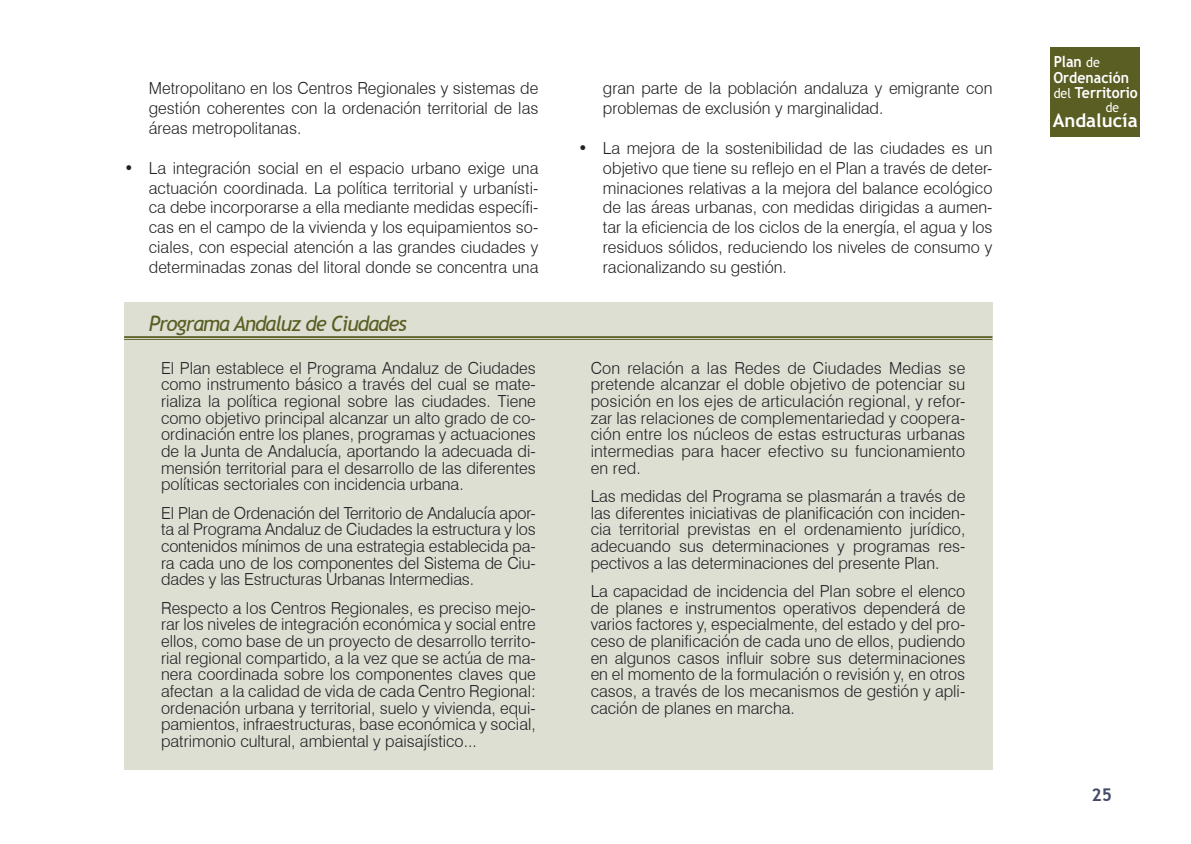
<style>
.page{position:relative;width:1191px;height:844px;background:#fff}
.page>*{position:absolute;margin:0;border:0;box-sizing:border-box;transform-origin:0 0}
.t1{font:italic 21px "Trebuchet MS";letter-spacing:-.05em;color:#5a5e23}
.t2{font:700 18.55px "Trebuchet MS";color:#fff}
.t3{font:700 17.5px "Trebuchet MS";color:#444b68}
.t4{font:300 16.62px/16.6px "Swiss 721 BT";color:#202124;text-align:justify}
.t5{font:700 15.22px/15.4px "Trebuchet MS";color:#fff;scale:.92 1}
.t6{font:13.12px "Trebuchet MS";color:#fff;scale:.92 1}
.s1{font-weight:400;font-size:13.65px}
</style>
<div class="page">
<div style="left:1050px;top:47px;width:89px;height:89px;background:#5a5e23"></div>
<div style="left:124px;top:302px;width:868px;height:467px;background:#dedfd3"></div>
<hr style="left:124px;top:336px;width:868px;height:2px;background:#5a5e23">
<hr style="left:124px;top:339px;width:868px;height:1px;background:#5a5e23">
<p class="t4" style="left:149px;top:78px;width:391px;line-height:19.8px">Metropolitano en los Centros Regionales y sistemas de gestión coherentes con la ordenación territorial de las áreas metropolitanas.</p>
<p class="t4" style="left:149px;top:158px;width:391px;line-height:19.8px;text-indent:-25px">• La integración social en el espacio urbano exige una actuación coordinada. La política territorial y urbanísti&shy;ca debe incorporarse a ella mediante medidas específi&shy;cas en el campo de la vivienda y los equipamientos so&shy;ciales, con especial atención a las grandes ciudades y determinadas zonas del litoral donde se concentra una</p>
<p class="t1" style="left:149px;top:311px;width:260px">Programa Andaluz de Ciudades</p>
<p class="t4" style="left:161px;top:359px;width:376px">El Plan establece el Programa Andaluz de Ciudades como instrumento básico a través del cual se mate&shy;rializa la política regional sobre las ciudades. Tiene como objetivo principal alcanzar un alto grado de co&shy;ordinación entre los planes, programas y actuaciones de la Junta de Andalucía, aportando la adecuada di&shy;mensión territorial para el desarrollo de las diferentes políticas sectoriales con incidencia urbana.</p>
<p class="t4" style="left:161px;top:504px;width:376px">El Plan de Ordenación del Territorio de Andalucía apor&shy;ta al Programa Andaluz de Ciudades la estructura y los contenidos mínimos de una estrategia establecida pa&shy;ra cada uno de los componentes del Sistema de Ciu&shy;dades y las Estructuras Urbanas Intermedias.</p>
<p class="t4" style="left:161px;top:599px;width:376px">Respecto a los Centros Regionales, es preciso mejo&shy;rar los niveles de integración económica y social entre ellos, como base de un proyecto de desarrollo territo&shy;rial regional compartido, a la vez que se actúa de ma&shy;nera coordinada sobre los componentes claves que afectan a la calidad de vida de cada Centro Regional: ordenación urbana y territorial, suelo y vivienda, equi&shy;pamientos, infraestructuras, base económica y social, patrimonio cultural, ambiental y paisajístico...</p>
<p class="t4" style="left:603px;top:78px;width:391px;line-height:19.8px">gran parte de la población andaluza y emigrante con problemas de exclusión y marginalidad.</p>
<p class="t4" style="left:603px;top:138px;width:391px;line-height:19.8px;text-indent:-25px">• La mejora de la sostenibilidad de las ciudades es un objetivo que tiene su reflejo en el Plan a través de deter&shy;minaciones relativas a la mejora del balance ecológico de las áreas urbanas, con medidas dirigidas a aumen&shy;tar la eficiencia de los ciclos de la energía, el agua y los residuos sólidos, reduciendo los niveles de consumo y racionalizando su gestión.</p>
<p class="t4" style="left:590px;top:359px;width:376px">Con relación a las Redes de Ciudades Medias se pretende alcanzar el doble objetivo de potenciar su posición en los ejes de articulación regional, y refor&shy;zar las relaciones de complementariedad y coopera&shy;ción entre los núcleos de estas estructuras urbanas intermedias para hacer efectivo su funcionamiento en red.</p>
<p class="t4" style="left:590px;top:487px;width:376px">Las medidas del Programa se plasmarán a través de las diferentes iniciativas de planificación con inciden&shy;cia territorial previstas en el ordenamiento jurídico, adecuando sus determinaciones y programas res&shy;pectivos a las determinaciones del presente Plan.</p>
<p class="t4" style="left:590px;top:582px;width:376px">La capacidad de incidencia del Plan sobre el elenco de planes e instrumentos operativos dependerá de varios factores y, especialmente, del estado y del pro&shy;ceso de planificación de cada uno de ellos, pudiendo en algunos casos influir sobre sus determinaciones en el momento de la formulación o revisión y, en otros casos, a través de los mecanismos de gestión y apli&shy;cación de planes en marcha.</p>
<p class="t5" style="left:1053px;top:56px;width:93px">Plan <span class="s1">de<br></span>Ordenación <span class="s1">del</span> Territorio</p>
<p class="t6" style="left:1105px;top:99px;width:16px">de</p>
<p class="t2" style="left:1052px;top:109px;width:86px">Andalucía</p>
<p class="t3" style="left:1091px;top:783px;width:22px">25</p>
</div>
